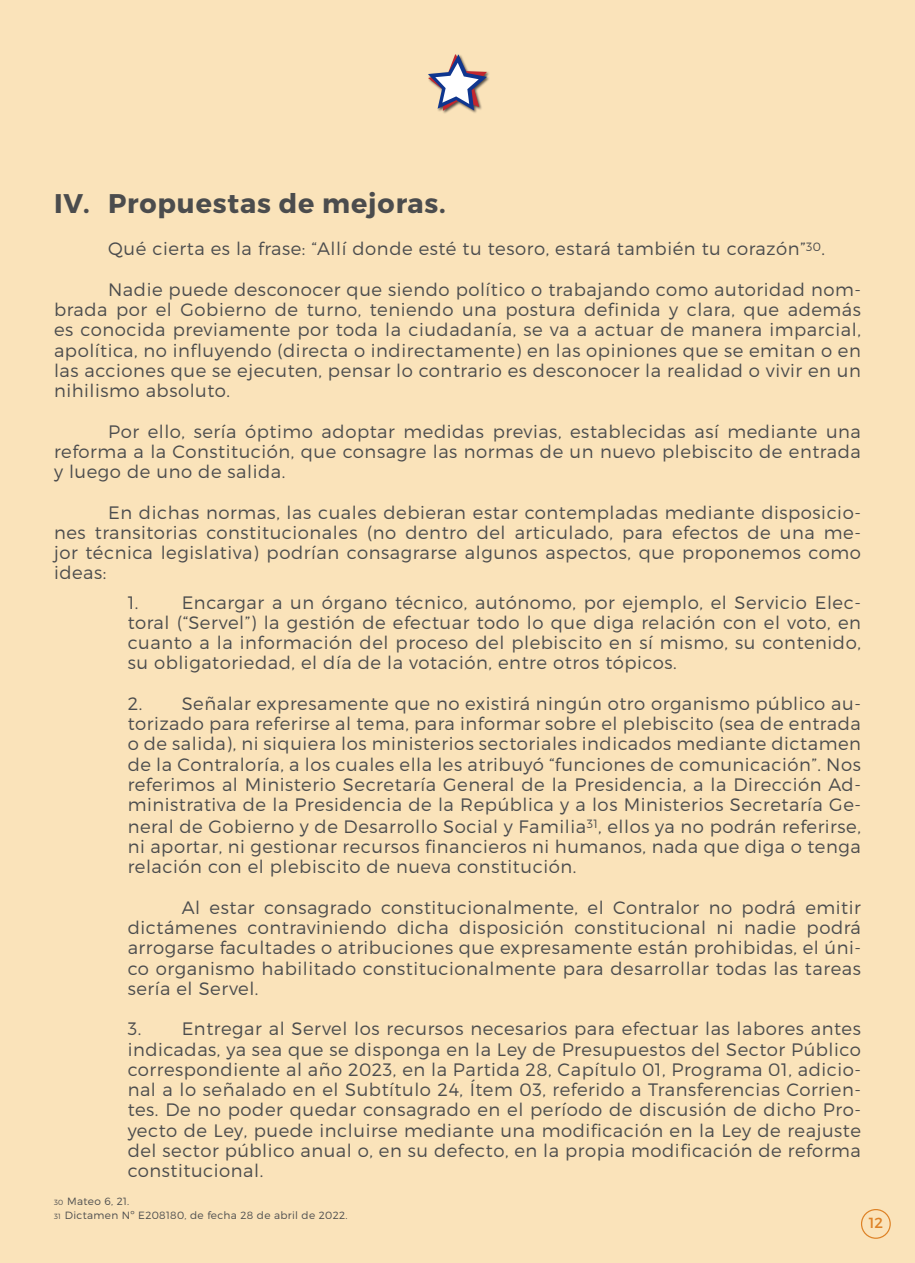
<style>
.page{position:relative;width:915px;height:1263px;background:#fff}
.page>*{position:absolute;margin:0;border:0;box-sizing:border-box;transform-origin:0 0}
.t1{font:27px "Trueno Bd";letter-spacing:.03em;color:#4b4c4d}
.t2{font:18px/20.2px "Trueno Lt";letter-spacing:.03em;color:#4b4c4d;text-align:justify}
.t3{font:14.7px "Trueno Rg";color:#de8226}
.t4{font:10.5px "Trueno Lt";letter-spacing:.03em;color:#4b4c4d}
.s1{font-size:7.5px}
</style>
<div class="page">
<div style="left:0;top:0;width:914px;height:1263px;background:#fae3ba"></div>
<div style="left:427px;top:53px;width:63px;height:61px;background:#231f20;opacity:.75"></div>
<svg style="left:428px;top:54px;width:59px;height:57px"></svg>
<div style="left:860px;top:1209px;width:30px;height:30px;border:1px solid #de8226;border-radius:50%"></div>
<p class="t1" style="left:54px;top:187px;width:393px">IV. Propuestas de mejoras.</p>
<p class="t2" style="left:108px;top:238px;width:718px">Qué cierta es la frase: “Allí donde esté tu tesoro, estará también tu corazón”<sup>30</sup>.</p>
<p class="t2" style="left:54px;top:279px;width:808px;text-indent:54px">Nadie puede desconocer que siendo político o trabajando como autoridad nom&shy;brada por el Gobierno de turno, teniendo una postura definida y clara, que además es conocida previamente por toda la ciudadanía, se va a actuar de manera imparcial, apolítica, no influyendo (directa o indirectamente) en las opiniones que se emitan o en las acciones que se ejecuten, pensar lo contrario es desconocer la realidad o vivir en un nihilismo absoluto.</p>
<p class="t2" style="left:54px;top:421px;width:808px;text-indent:54px">Por ello, sería óptimo adoptar medidas previas, establecidas así mediante una reforma a la Constitución, que consagre las normas de un nuevo plebiscito de entrada y luego de uno de salida.</p>
<p class="t2" style="left:54px;top:502px;width:808px;text-indent:54px">En dichas normas, las cuales debieran estar contempladas mediante disposicio&shy;nes transitorias constitucionales (no dentro del articulado, para efectos de una me&shy;jor técnica legislativa) podrían consagrarse algunos aspectos, que proponemos como ideas:</p>
<p class="t2" style="left:128px;top:592px;width:12px">1.</p>
<p class="t2" style="left:128px;top:592px;width:734px;text-indent:54px">Encargar a un órgano técnico, autónomo, por ejemplo, el Servicio Elec&shy;toral (“Servel”) la gestión de efectuar todo lo que diga relación con el voto, en cuanto a la información del proceso del plebiscito en sí mismo, su contenido, su obligatoriedad, el día de la votación, entre otros tópicos.</p>
<p class="t2" style="left:128px;top:693px;width:734px">2. Señalar expresamente que no existirá ningún otro organismo público au&shy;torizado para referirse al tema, para informar sobre el plebiscito (sea de entrada o de salida), ni siquiera los ministerios sectoriales indicados mediante dictamen de la Contraloría, a los cuales ella les atribuyó “funciones de comunicación”. Nos referimos al Ministerio Secretaría General de la Presidencia, a la Dirección Ad&shy;ministrativa de la Presidencia de la República y a los Ministerios Secretaría Ge&shy;neral de Gobierno y de Desarrollo Social y Familia<sup>31</sup>, ellos ya no podrán referirse, ni aportar, ni gestionar recursos financieros ni humanos, nada que diga o tenga relación con el plebiscito de nueva constitución.</p>
<p class="t2" style="left:128px;top:897px;width:734px;text-indent:54px">Al estar consagrado constitucionalmente, el Contralor no podrá emitir dictámenes contraviniendo dicha disposición constitucional ni nadie podrá arrogarse facultades o atribuciones que expresamente están prohibidas, el úni&shy;co organismo habilitado constitucionalmente para desarrollar todas las tareas sería el Servel.</p>
<p class="t2" style="left:128px;top:1018px;width:734px">3. Entregar al Servel los recursos necesarios para efectuar las labores antes indicadas, ya sea que se disponga en la Ley de Presupuestos del Sector Público correspondiente al año 2023, en la Partida 28, Capítulo 01, Programa 01, adicio&shy;nal a lo señalado en el Subtítulo 24, Ítem 03, referido a Transferencias Corrien&shy;tes. De no poder quedar consagrado en el período de discusión de dicho Pro&shy;yecto de Ley, puede incluirse mediante una modificación en la Ley de reajuste del sector público anual o, en su defecto, en la propia modificación de reforma constitucional.</p>
<p class="t4" style="left:54px;top:1194px;width:77px"><span class="s1">30</span> Mateo 6, 21.</p>
<p class="t4" style="left:54px;top:1209px;width:295px"><span class="s1">31</span> Dictamen Nº E208180, de fecha 28 de abril de 2022.</p>
<p class="t3" style="left:868px;top:1214px;width:16px">12</p>
</div>
